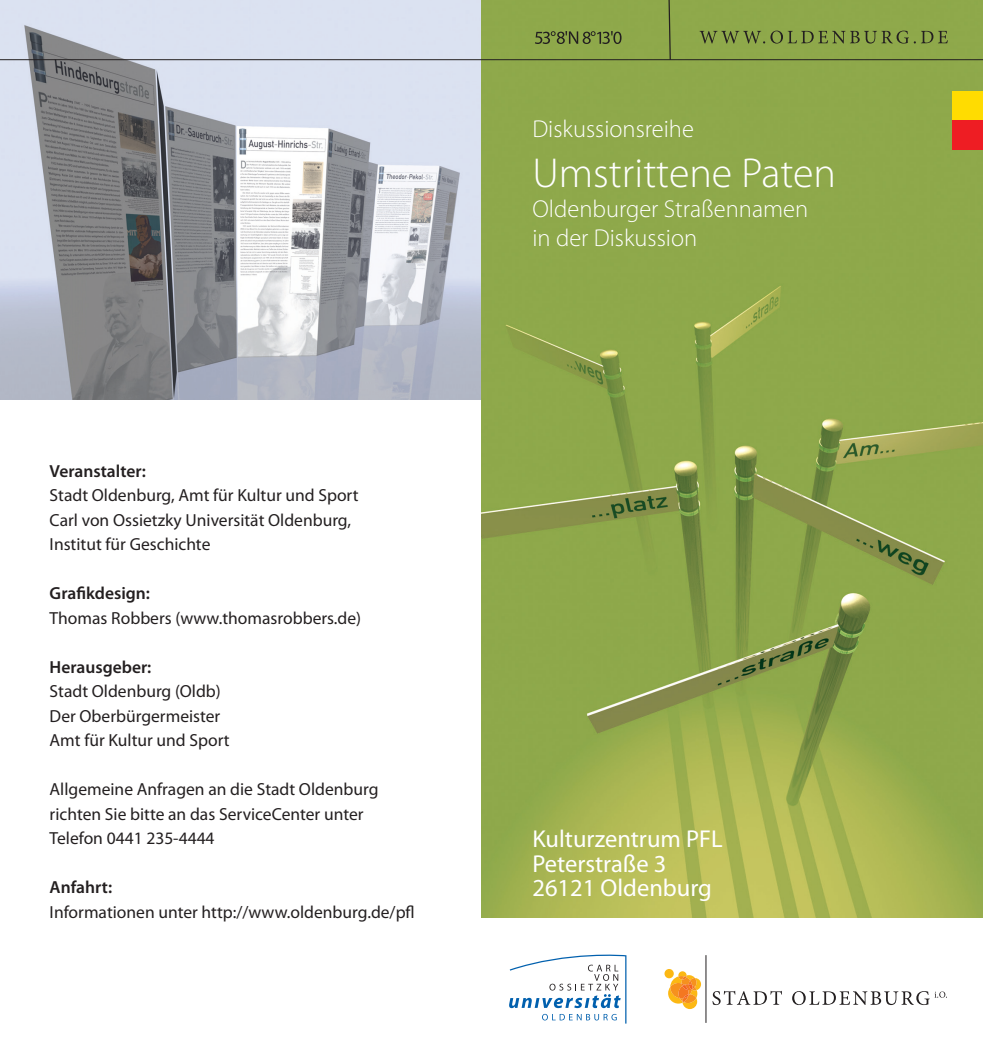
<style>
.page{position:relative;width:983px;height:1042px;background:#fff}
.page>*{position:absolute;margin:0;border:0;box-sizing:border-box;transform-origin:0 0}
.FLIESS{font:300 42px "Myriad Pro";color:#fff}
.FLIESS-2{font:300 24.5px "Myriad Pro";color:#fff}
.FLIESS-3{font:24.5px "Myriad Pro";color:#fff}
.FLIESS-4{font:17.5px/24.5px "Myriad Pro";color:#231f20}
.FLIESS-5{font:600 17.5px "Myriad Pro";color:#231f20}
</style>
<div class="page">
<img style="left:0;top:0;width:481px;height:400px">
<svg style="left:509px;top:954px;width:117px;height:69px"></svg>
<img style="left:481px;top:0;width:501px;height:918px">
<svg style="left:699px;top:31px;width:248px;height:13px;background:#788b41"></svg>
<svg style="left:667px;top:0;width:4px;height:61px"></svg>
<div style="left:951px;top:91px;width:31px;height:30px;background:#ffdc01"></div>
<div style="left:951px;top:121px;width:31px;height:29px;background:#ee1d23"></div>
<hr style="left:705px;top:955px;width:1px;height:68px;background:#231f20">
<div style="left:664px;top:969px;width:9px;height:9px;background:#fcb814;border-radius:50%"></div>
<svg style="left:668px;top:971px;width:32px;height:38px"></svg>
<svg style="left:712px;top:991px;width:69px;height:14px"></svg>
<svg style="left:792px;top:991px;width:154px;height:14px"></svg>
<svg style="left:534px;top:31px;width:87px;height:13px"></svg>
<hr style="left:0;top:59px;width:982px;height:1px;background:#231f20">
<p class="FLIESS-5" style="left:50px;top:460px;width:98px">Veranstalter:</p>
<p class="FLIESS-4" style="left:50px;top:483px;width:310px">Stadt Oldenburg, Amt für Kultur und Sport</p>
<p class="FLIESS-4" style="left:50px;top:507px;width:303px">Carl von Ossietzky Universität Oldenburg,<br>Institut für Geschichte</p>
<p class="FLIESS-5" style="left:50px;top:582px;width:102px">Grafikdesign:</p>
<p class="FLIESS-4" style="left:50px;top:605px;width:313px">Thomas Robbers (www.thomasrobbers.de)</p>
<p class="FLIESS-5" style="left:50px;top:656px;width:103px">Herausgeber:</p>
<p class="FLIESS-4" style="left:50px;top:679px;width:173px">Stadt Oldenburg (Oldb)</p>
<p class="FLIESS-4" style="left:50px;top:703px;width:172px">Der Oberbürgermeister</p>
<p class="FLIESS-4" style="left:50px;top:728px;width:181px">Amt für Kultur und Sport</p>
<p class="FLIESS-4" style="left:50px;top:777px;width:330px">Allgemeine Anfragen an die Stadt Oldenburg richten Sie bitte an das ServiceCenter unter</p>
<p class="FLIESS-4" style="left:50px;top:826px;width:166px">Telefon 0441 235-4444</p>
<p class="FLIESS-5" style="left:50px;top:876px;width:64px">Anfahrt:</p>
<p class="FLIESS-4" style="left:50px;top:899px;width:366px">Informationen unter http://www.oldenburg.de/pfl</p>
<p class="FLIESS-2" style="left:532px;top:114px;width:163px">Diskussionsreihe</p>
<p class="FLIESS" style="left:532px;top:148px;width:305px">Umstrittene Paten</p>
<p class="FLIESS-2" style="left:532px;top:194px;width:277px">Oldenburger Straßennamen</p>
<p class="FLIESS-2" style="left:532px;top:223px;width:166px">in der Diskussion</p>
<p class="FLIESS-3" style="left:532px;top:823px;width:192px">Kulturzentrum PFL</p>
<p class="FLIESS-3" style="left:532px;top:848px;width:135px">Peterstraße 3</p>
<p class="FLIESS-3" style="left:532px;top:872px;width:181px">26121 Oldenburg</p>
</div>
